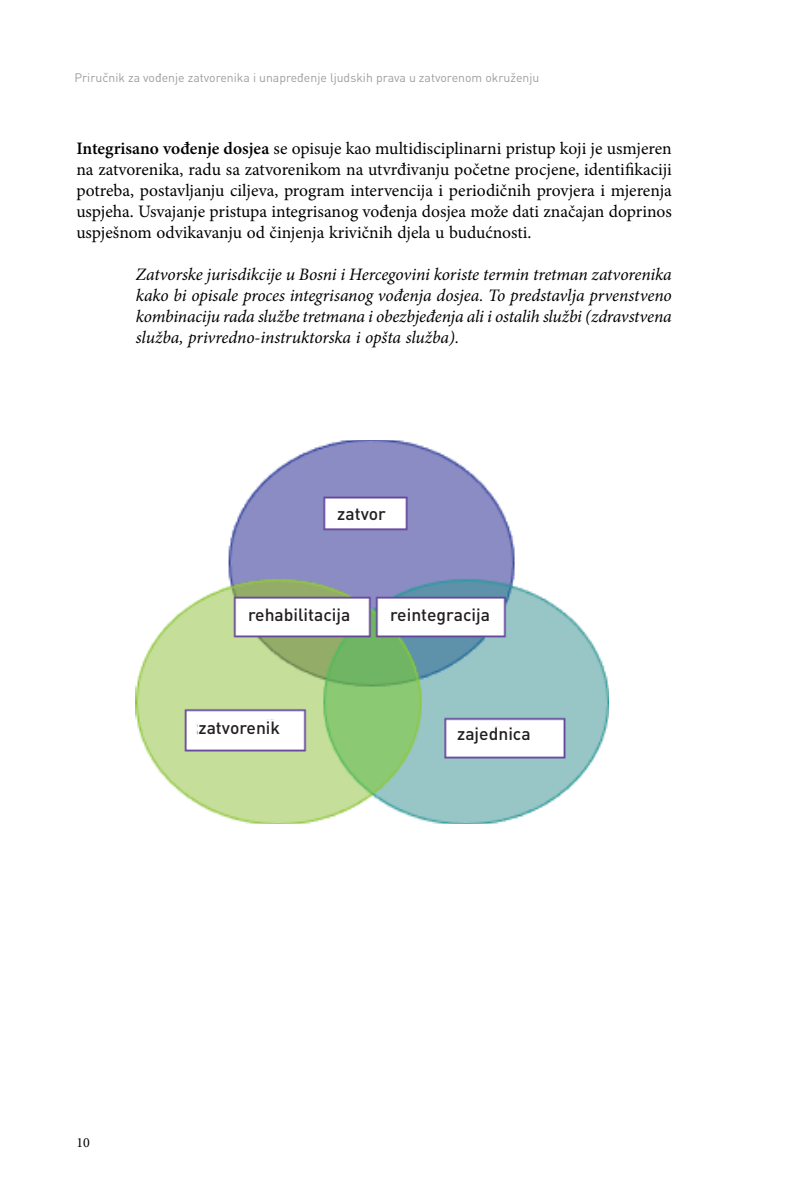
<style>
.page{position:relative;width:794px;height:1191px;background:#fff}
.page>*{position:absolute;margin:0;border:0;box-sizing:border-box;transform-origin:0 0}
.t1{font:17.5px/21px "Minion Pro";color:#000;text-align:justify}
.t2{font:italic 17.5px/21px "Minion Pro";letter-spacing:-.01em;color:#000;text-align:justify}
.t3{font:500 17.5px "DIN Pro";color:#231f20}
.t4{font:14px "Minion Pro";color:#000}
.t5{font:12.25px "DIN Pro";color:#9e9e9c}
.s1{font-weight:600}
</style>
<div class="page">
<img style="left:136px;top:440px;width:472px;height:383px">
<div style="left:332px;top:506px;width:59px;height:22px;background:#fff"></div>
<div style="left:246px;top:608px;width:107px;height:24px;background:#fff"></div>
<div style="left:198px;top:721px;width:98px;height:24px;background:#fff"></div>
<div style="left:457px;top:727px;width:98px;height:24px;background:#fff"></div>
<div style="left:386px;top:608px;width:108px;height:24px;background:#fff"></div>
<p class="t5" style="left:74px;top:69px;width:466px">Priručnik za vođenje zatvorenika i unapređenje ljudskih prava u zatvorenom okruženju</p>
<p class="t1" style="left:76px;top:138px;width:597px"><span class="s1">Integrisano vođenje dosjea</span> se opisuje kao multidisciplinarni pristup koji je usmjeren na zatvorenika, radu sa zatvorenikom na utvrđivanju početne procjene, identifikaciji potreba, postavljanju ciljeva, program intervencija i periodičnih provjera i mjerenja uspjeha. Usvajanje pristupa integrisanog vođenja dosjea može dati značajan doprinos uspješnom odvikavanju od činjenja krivičnih djela u budućnosti.</p>
<p class="t2" style="left:136px;top:264px;width:537px">Zatvorske jurisdikcije u Bosni i Hercegovini koriste termin tretman zatvorenika kako bi opisale proces integrisanog vođenja dosjea. To predstavlja prvenstveno kombinaciju rada službe tretmana i obezbjeđenja ali i ostalih službi (zdravstvena služba, privredno-instruktorska i opšta služba).</p>
<p class="t3" style="left:337px;top:501px;width:50px">zatvor</p>
<p class="t3" style="left:248px;top:603px;width:104px">rehabilitacija</p>
<p class="t3" style="left:390px;top:603px;width:101px">reintegracija</p>
<p class="t3" style="left:198px;top:716px;width:83px">zatvorenik</p>
<p class="t3" style="left:457px;top:722px;width:75px">zajednica</p>
<p class="t4" style="left:76px;top:1132px;width:15px">10</p>
</div>
